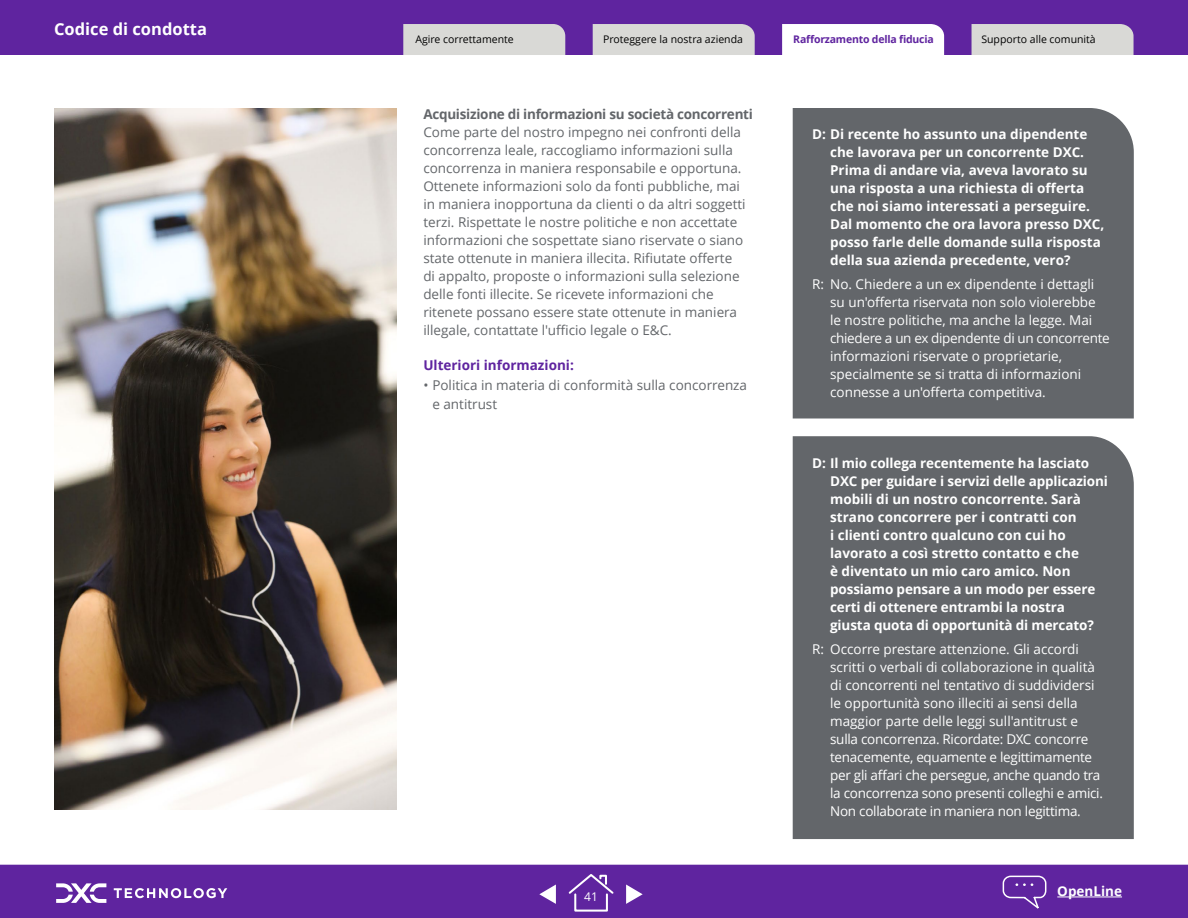
<style>
.page{position:relative;width:1188px;height:918px;background:#fff}
.page>*{position:absolute;margin:0;border:0;box-sizing:border-box;transform-origin:0 0}
.t1{font:700 16.5px "Open Sans";color:#fff}
.Head_for_purple_box{font:700 13.5px/18px "Open Sans";color:#fff}
.Body_regular_9_13{font:13.5px/18px "Open Sans";color:#63666a}
.Copyright_without_le{font:13.5px/18px "Open Sans";letter-spacing:-.02em;color:#fff}
.Copyright_without_le-2{font:13.5px/18px "Open Sans";color:#fff}
.Body_header_Walsheim{font:700 13.5px "Open Sans";letter-spacing:-.02em;color:#63666a}
.Body_header_Walsheim-2{font:700 13.5px "Open Sans";color:#5f249f}
.t2{font:12px "Open Sans";color:#fff}
.Body_header_Walsheim-3{font:10.5px "Open Sans";color:#000}
.Tab_head_active_purp{font:700 10.5px "Open Sans";letter-spacing:-.02em;color:#5f249f}
</style>
<div class="page">
<div style="left:0;top:864px;width:1188px;height:54px;background:#5f249f"></div>
<svg style="left:567px;top:872px;width:48px;height:41px;background:#7543ac"></svg>
<hr style="left:1057px;top:897px;width:65px;height:1px;background:#fff">
<svg style="left:1002px;top:875px;width:45px;height:37px;background:#7340ab"></svg>
<svg style="left:114px;top:888px;width:113px;height:10px"></svg>
<svg style="left:56px;top:883px;width:50px;height:20px"></svg>
<div style="left:0;top:0;width:1188px;height:55px;background:#5f249f"></div>
<div style="left:782px;top:24px;width:162px;height:31px;background:#fff"></div>
<img style="left:54px;top:108px;width:342px;height:702px">
<div style="left:793px;top:108px;width:341px;height:310px;background:#63666a"></div>
<div style="left:793px;top:436px;width:341px;height:403px;background:#63666a"></div>
<svg style="left:539px;top:885px;width:17px;height:19px"></svg>
<svg style="left:626px;top:885px;width:17px;height:19px"></svg>
<div style="left:403px;top:24px;width:162px;height:31px;background:#d9d9d6"></div>
<div style="left:593px;top:24px;width:162px;height:31px;background:#d9d9d6"></div>
<div style="left:972px;top:24px;width:162px;height:31px;background:#d9d9d6"></div>
<p class="t1" style="left:54px;top:18px;width:154px">Codice di condotta</p>
<p class="Tab_head_active_purp" style="left:793px;top:31px;width:142px">Rafforzamento della fiducia</p>
<p class="Body_header_Walsheim-3" style="left:415px;top:32px;width:100px">Agire correttamente</p>
<p class="Body_header_Walsheim-3" style="left:603px;top:32px;width:141px">Proteggere la nostra azienda</p>
<p class="Body_header_Walsheim-3" style="left:981px;top:32px;width:116px">Supporto alle comunità</p>
<p class="Body_header_Walsheim" style="left:423px;top:105px;width:331px">Acquisizione di informazioni su società concorrenti</p>
<p class="Body_regular_9_13" style="left:423px;top:123px;width:324px">Come parte del nostro impegno nei confronti della concorrenza leale, raccogliamo informazioni sulla concorrenza in maniera responsabile e opportuna.<br>Ottenete informazioni solo da fonti pubbliche, mai in maniera inopportuna da clienti o da altri soggetti terzi. Rispettate le nostre politiche e non accettate informazioni che sospettate siano riservate o siano state ottenute in maniera illecita. Rifiutate offerte di appalto, proposte o informazioni sulla selezione delle fonti illecite. Se ricevete informazioni che ritenete possano essere state ottenute in maniera illegale, contattate l'ufficio legale o E&amp;C.</p>
<p class="Body_header_Walsheim-2" style="left:423px;top:356px;width:152px">Ulteriori informazioni:</p>
<p class="Body_regular_9_13" style="left:432px;top:375px;width:316px;line-height:19.5px;text-indent:-9px">• Politica in materia di conformità sulla concorrenza e antitrust</p>
<p class="t2" style="left:584px;top:888px;width:15px">41</p>
<p class="Head_for_purple_box" style="left:830px;top:124px;width:276px;text-indent:-18px">D: Di recente ho assunto una dipendente che lavorava per un concorrente DXC.<br>Prima di andare via, aveva lavorato su una risposta a una richiesta di offerta che noi siamo interessati a perseguire.<br>Dal momento che ora lavora presso DXC, posso farle delle domande sulla risposta della sua azienda precedente, vero?</p>
<p class="Copyright_without_le-2" style="left:830px;top:275px;width:281px;text-indent:-18px">R: No. Chiedere a un ex dipendente i dettagli su un'offerta riservata non solo violerebbe le nostre politiche, ma anche la legge. Mai chiedere a un ex dipendente di un concorrente informazioni riservate o proprietarie, specialmente se si tratta di informazioni connesse a un'offerta competitiva.</p>
<p class="Head_for_purple_box" style="left:830px;top:453px;width:279px;text-indent:-18px">D: Il mio collega recentemente ha lasciato DXC per guidare i servizi delle applicazioni mobili di un nostro concorrente. Sarà strano concorrere per i contratti con<br>i clienti contro qualcuno con cui ho lavorato a così stretto contatto e che<br>è diventato un mio caro amico. Non possiamo pensare a un modo per essere certi di ottenere entrambi la nostra giusta quota di opportunità di mercato?</p>
<p class="Copyright_without_le" style="left:830px;top:640px;width:274px;text-indent:-18px">R: Occorre prestare attenzione. Gli accordi scritti o verbali di collaborazione in qualità di concorrenti nel tentativo di suddividersi le opportunità sono illeciti ai sensi della maggior parte delle leggi sull'antitrust e sulla concorrenza. Ricordate: DXC concorre tenacemente, equamente e legittimamente per gli affari che persegue, anche quando tra la concorrenza sono presenti colleghi e amici.<br>Non collaborate in maniera non legittima.</p>
<p class="Head_for_purple_box" style="left:1057px;top:882px;width:66px">OpenLine</p>
</div>
